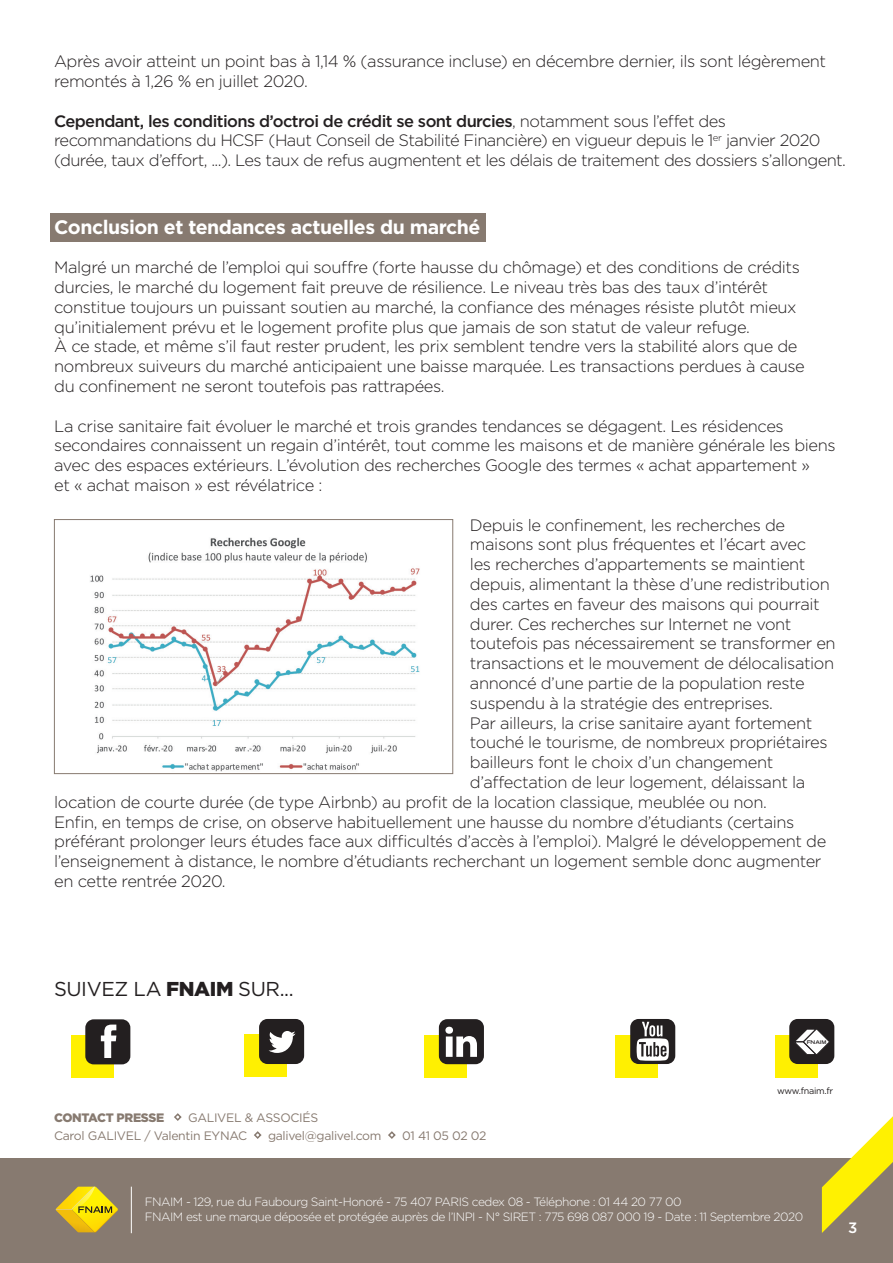
<style>
.page{position:relative;width:893px;height:1263px;background:#fff}
.page>*{position:absolute;margin:0;border:0;box-sizing:border-box;transform-origin:0 0}
.courant_obj{font:20.1px "Gotham";letter-spacing:-.02em;color:#231f20}
.titre{font:700 19.5px "Gotham";letter-spacing:-.025em;color:#fff}
.t1{font:300 16.5px/19.8px "Gotham";letter-spacing:-.025em;color:#231f20}
.t2{font:500 15px "Gotham";color:#fff}
.t3{font:12.3px "Gotham";letter-spacing:-.025em;color:#877a70}
.t4{font:900 12.3px "Gotham";letter-spacing:-.025em;color:#877a70}
.t5{font:300 12px/15.6px "Gotham";letter-spacing:-.04em;color:#fff}
.t6{font:9px "Gotham";letter-spacing:-.025em;color:#231f20}
.t7{font:700 expanded 5.1px "Trade Gothic LH";color:#231f20}
.s1{font-weight:500}
.s2{font-weight:900}
</style>
<div class="page">
<div style="left:0;top:1158px;width:893px;height:105px;background:#877a70"></div>
<svg style="left:56px;top:1187px;width:62px;height:45px"></svg>
<hr style="left:131px;top:1187px;width:1px;height:46px;background:#fff">
<svg style="left:822px;top:1116px;width:71px;height:117px"></svg>
<div style="left:50px;top:214px;width:435px;height:28px;background:#877a70"></div>
<img style="left:90px;top:537px;width:330px;height:235px">
<div style="left:54px;top:519px;width:399px;height:255px;border:1px solid #877a70"></div>
<svg style="left:174px;top:1113px;width:8px;height:8px"></svg>
<svg style="left:254px;top:1131px;width:8px;height:8px"></svg>
<svg style="left:388px;top:1131px;width:8px;height:8px"></svg>
<div style="left:71px;top:1035px;width:42px;height:43px;background:#fff001"></div>
<div style="left:244px;top:1035px;width:43px;height:42px;background:#fff001"></div>
<div style="left:775px;top:1035px;width:42px;height:43px;background:#fff001"></div>
<svg style="left:259px;top:1019px;width:45px;height:45px;background:#504d4b"></svg>
<svg style="left:789px;top:1019px;width:45px;height:45px;background:#5e5a58"></svg>
<svg style="left:85px;top:1019px;width:45px;height:45px;background:#4c4847"></svg>
<div style="left:425px;top:1035px;width:42px;height:43px;background:#fff001"></div>
<svg style="left:439px;top:1019px;width:45px;height:45px;background:#5e5b5a"></svg>
<div style="left:615px;top:1035px;width:43px;height:43px;background:#fff001"></div>
<svg style="left:630px;top:1019px;width:45px;height:45px;background:#6f6c6a"></svg>
<p class="t1" style="left:54px;top:51px;width:774px">Après avoir atteint un point bas à 1,14 % (assurance incluse) en décembre dernier, ils sont légèrement remontés à 1,26 % en juillet 2020.</p>
<p class="t1" style="left:54px;top:110px;width:794px"><span class="s1">Cependant, les conditions d’octroi de crédit se sont durcies</span>, notamment sous l’effet des recommandations du HCSF (Haut Conseil de Stabilité Financière) en vigueur depuis le 1<sup>er</sup> janvier 2020 (durée, taux d’effort, ...). Les taux de refus augmentent et les délais de traitement des dossiers s’allongent.</p>
<p class="titre" style="left:54px;top:214px;width:428px">Conclusion et tendances actuelles du marché</p>
<p class="t1" style="left:54px;top:257px;width:747px">Malgré un marché de l’emploi qui souffre (forte hausse du chômage) et des conditions de crédits durcies, le marché du logement fait preuve de résilience. Le niveau très bas des taux d’intérêt constitue toujours un puissant soutien au marché, la confiance des ménages résiste plutôt mieux qu’initialement prévu et le logement profite plus que jamais de son statut de valeur refuge.</p>
<p class="t1" style="left:54px;top:336px;width:752px">À ce stade, et même s’il faut rester prudent, les prix semblent tendre vers la stabilité alors que de nombreux suiveurs du marché anticipaient une baisse marquée. Les transactions perdues à cause</p>
<p class="t1" style="left:54px;top:376px;width:392px">du confinement ne seront toutefois pas rattrapées.</p>
<p class="t1" style="left:54px;top:415px;width:783px">La crise sanitaire fait évoluer le marché et trois grandes tendances se dégagent. Les résidences secondaires connaissent un regain d’intérêt, tout comme les maisons et de manière générale les biens avec des espaces extérieurs. L’évolution des recherches Google des termes « achat appartement »</p>
<p class="t1" style="left:54px;top:475px;width:270px">et « achat maison » est révélatrice :</p>
<p class="t1" style="left:470px;top:514px;width:367px">Depuis le confinement, les recherches de maisons sont plus fréquentes et l’écart avec<br>les recherches d’appartements se maintient depuis, alimentant la thèse d’une redistribution des cartes en faveur des maisons qui pourrait durer. Ces recherches sur Internet ne vont toutefois pas nécessairement se transformer en transactions et le mouvement de délocalisation annoncé d’une partie de la population reste suspendu à la stratégie des entreprises.</p>
<p class="t1" style="left:470px;top:712px;width:344px">Par ailleurs, la crise sanitaire ayant fortement</p>
<p class="t1" style="left:470px;top:732px;width:359px">touché le tourisme, de nombreux propriétaires</p>
<p class="t1" style="left:470px;top:752px;width:305px">bailleurs font le choix d’un changement</p>
<p class="t1" style="left:470px;top:772px;width:337px">d’affectation de leur logement, délaissant la</p>
<p class="t1" style="left:54px;top:792px;width:714px">location de courte durée (de type Airbnb) au profit de la location classique, meublée ou non.</p>
<p class="t1" style="left:54px;top:811px;width:774px">Enfin, en temps de crise, on observe habituellement une hausse du nombre d’étudiants (certains préférant prolonger leurs études face aux difficultés d’accès à l’emploi). Malgré le développement de l’enseignement à distance, le nombre d’étudiants recherchant un logement semble donc augmenter en cette rentrée 2020.</p>
<p class="courant_obj" style="left:54px;top:976px;width:241px">SUIVEZ LA <span class="s2">FNAIM</span> SUR...</p>
<p class="t4" style="left:54px;top:1109px;width:112px">CONTACT PRESSE</p>
<p class="t3" style="left:188px;top:1109px;width:132px">GALIVEL &amp; ASSOCIÉS</p>
<p class="t3" style="left:54px;top:1127px;width:195px">Carol GALIVEL / Valentin EYNAC</p>
<p class="t3" style="left:268px;top:1127px;width:115px">galivel@galivel.com</p>
<p class="t3" style="left:402px;top:1127px;width:86px">01 41 05 02 02</p>
<p class="t7" style="left:807px;top:1038px;width:21px">FNAIM</p>
<p class="t6" style="left:777px;top:1085px;width:58px">www.fnaim.fr</p>
<p class="t5" style="left:145px;top:1193px;width:660px">FNAIM - 129, rue du Faubourg Saint-Honoré - 75 407 PARIS cedex 08 - Téléphone : 01 44 20 77 00<br>FNAIM est une marque déposée et protégée auprès de l’INPI - N° SIRET : 775 698 087 000 19 - Date : 11 Septembre 2020</p>
<p class="t2" style="left:848px;top:1218px;width:11px">3</p>
</div>
